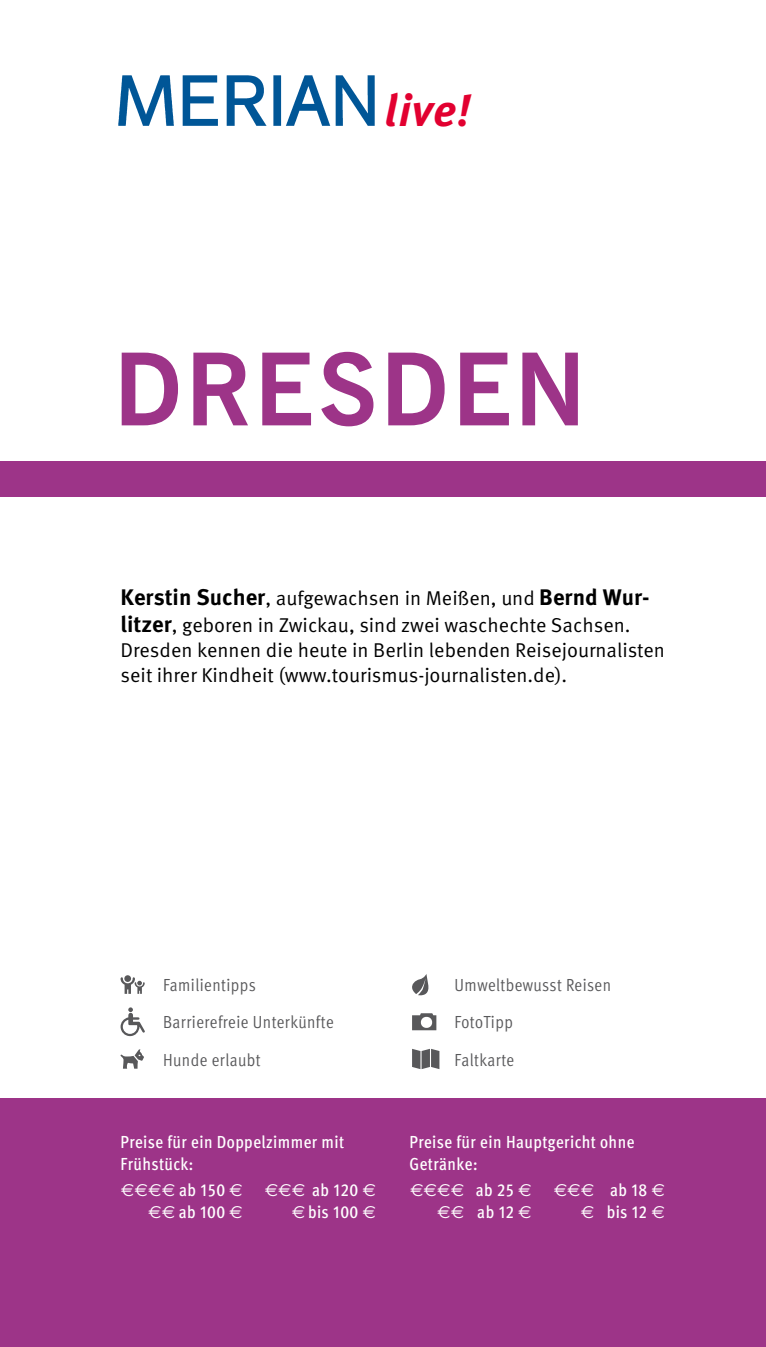
<style>
.page{position:relative;width:766px;height:1347px;background:#fff}
.page>*{position:absolute;margin:0;border:0;box-sizing:border-box;transform-origin:0 0}
.t1{font:700 100px "News Gothic BT";letter-spacing:.03em;color:#9d3488}
.t2{font:italic 44.75px "Meta K Bold";color:#e20030}
.t3{font:20px/27px "Meta Pro Norm";color:#000}
.t4{font:500 17.5px/22px "Meta Cond Pro";letter-spacing:.025em;color:#fff}
.t5{font:17.5px/37.2px "Meta Pro Cond Norm";letter-spacing:.025em;color:#58585a}
.t6{font:17.5px "Euro Sans";color:#fff}
.s1{font-family:"Meta Pro";font-weight:700;font-size:22.5px}
.s2{font-family:"Meta Cond Pro";font-weight:500}
.s3{font-family:"Euro Sans";font-weight:400}
</style>
<div class="page">
<div style="left:0;top:461px;width:765px;height:35px;background:#9d3488"></div>
<div style="left:0;top:1098px;width:765px;height:248px;background:#9d3488"></div>
<img style="left:119px;top:75px;width:255px;height:50px">
<svg style="left:120px;top:975px;width:25px;height:18px"></svg>
<svg style="left:120px;top:1007px;width:25px;height:29px"></svg>
<svg style="left:120px;top:1049px;width:24px;height:19px"></svg>
<svg style="left:412px;top:974px;width:17px;height:21px"></svg>
<svg style="left:412px;top:1013px;width:24px;height:17px"></svg>
<svg style="left:412px;top:1048px;width:27px;height:21px"></svg>
<h2 class="t2" style="left:384px;top:84px;width:87px">live!</h2>
<h1 class="t1" style="left:113px;top:329px;width:473px">DRESDEN</h1>
<p class="t3" style="left:120px;top:583px;width:530px"><span class="s1">Kerstin Sucher</span>, aufgewachsen in Meißen, und <span class="s1">Bernd Wur&shy;litzer</span>, geboren in Zwickau, sind zwei waschechte Sachsen.</p>
<p class="t3" style="left:120px;top:636px;width:546px;line-height:24.8px">Dresden kennen die heute in Berlin lebenden Reisejournalisten seit ihrer Kindheit (www.tourismus-journalisten.de).</p>
<p class="t5" style="left:163px;top:965px;width:172px">Familientipps<br>Barrierefreie Unterkünfte<br>Hunde erlaubt</p>
<p class="t5" style="left:454px;top:965px;width:158px">Umweltbewusst Reisen<br>FotoTipp<br>Faltkarte</p>
<p class="t4" style="left:120px;top:1130px;width:225px">Preise für ein Doppelzimmer mit<br>Frühstück:</p>
<p class="t6" style="left:121px;top:1180px;width:123px">€€€€ <span class="s2">ab 150</span> €</p>
<p class="t4" style="left:265px;top:1178px;width:112px"><span class="s3">€€€</span> ab 120 <span class="s3">€</span></p>
<p class="t4" style="left:148px;top:1200px;width:96px"><span class="s3">€€</span> ab 100 <span class="s3">€</span></p>
<p class="t4" style="left:292px;top:1200px;width:85px"><span class="s3">€</span> bis 100 <span class="s3">€</span></p>
<p class="t4" style="left:409px;top:1130px;width:226px">Preise für ein Hauptgericht ohne<br>Getränke:</p>
<p class="t6" style="left:410px;top:1180px;width:123px">€€€€ <span class="s2">ab 25</span> €</p>
<p class="t6" style="left:554px;top:1180px;width:112px">€€€ <span class="s2">ab 18</span> €</p>
<p class="t4" style="left:437px;top:1200px;width:96px"><span class="s3">€€</span> ab 12 <span class="s3">€</span></p>
<p class="t4" style="left:581px;top:1200px;width:85px"><span class="s3">€</span> bis 12 <span class="s3">€</span></p>
</div>
